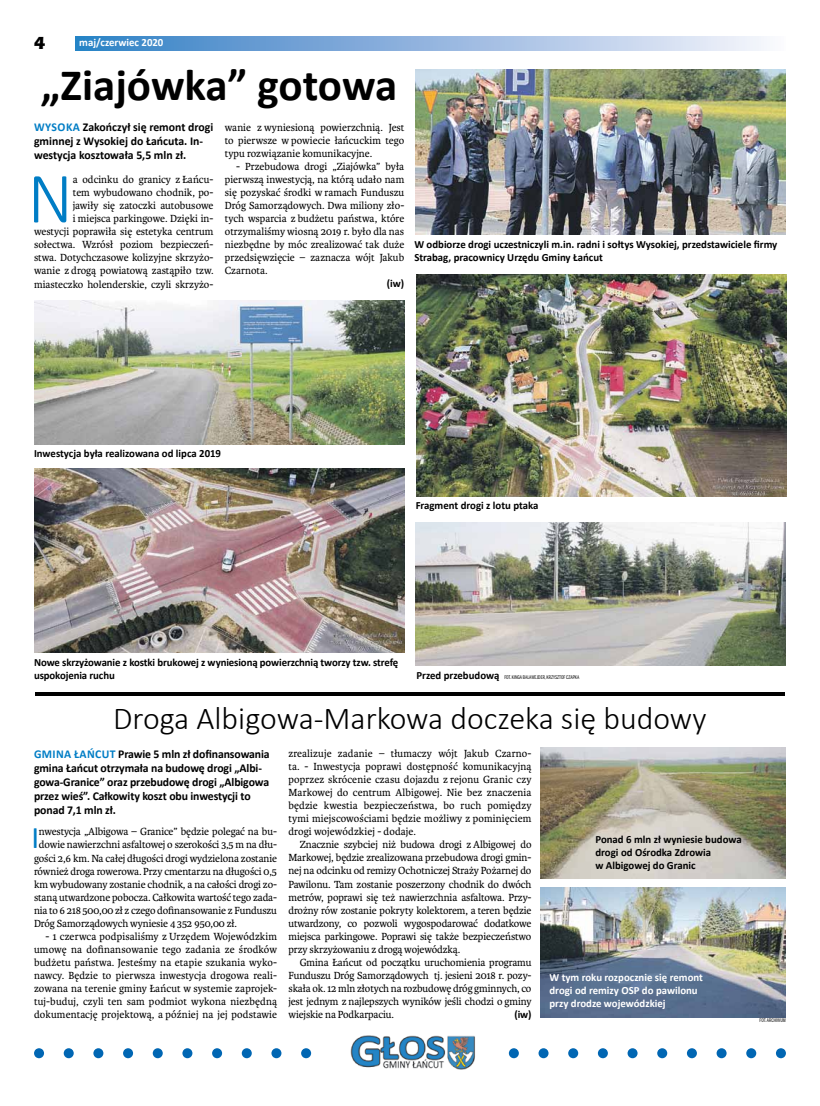
<style>
.page{position:relative;width:820px;height:1106px;background:#fff}
.page>*{position:absolute;margin:0;border:0;box-sizing:border-box;transform-origin:0 0}
.t1{font:300 72.6px "Calibri";color:#007dc5}
.t2{font:700 45px "Calibri";color:#000}
.t3{font:300 32px "Calibri";color:#000}
.t4{font:31.5px "Calibri";color:#007dc5}
.t5{font:700 18px "Eras ITC";color:#000}
.t6{font:700 12px/14px "Calibri";letter-spacing:-.01em;color:#000}
.t7{font:11px/13px "Karmina";letter-spacing:-.01em;color:#000;text-align:justify}
.t8{font:700 11px/13px "Calibri";color:#000}
.t9{font:700 11px/13px "Calibri";color:#fff}
.t10{font:5px "Benton Sans Comp CE";color:#000}
.s1{color:#007dc5}
.s2{font-family:"Calibri";font-weight:700;font-size:11px}
</style>
<div class="page">
<svg style="left:76px;top:37px;width:688px;height:13px;background:#90b6de"></svg>
<svg style="left:34px;top:1048px;width:751px;height:10px"></svg>
<div style="left:324px;top:1029px;width:171px;height:40px;background:#fff"></div>
<img style="left:350px;top:1035px;width:125px;height:34px">
<img style="left:415px;top:69px;width:370px;height:165px">
<img style="left:34px;top:300px;width:370px;height:144px">
<img style="left:416px;top:275px;width:370px;height:221px">
<img style="left:34px;top:468px;width:370px;height:185px">
<img style="left:540px;top:747px;width:245px;height:131px">
<img style="left:540px;top:887px;width:245px;height:130px">
<hr style="left:35px;top:692px;width:749px;height:3px;background:#000">
<img style="left:415px;top:522px;width:370px;height:144px">
<h3 class="t5" style="left:34px;top:33px;width:13px">4</h3>
<p class="t9" style="left:79px;top:36px;width:86px">maj/czerwiec 2020</p>
<h2 class="t2" style="left:41px;top:53px;width:358px">„Ziajówka” gotowa</h2>
<p class="t6" style="left:34px;top:120px;width:181px"><span class="s1">WYSOKA</span> Zakończył się remont drogi gminnej z Wysokiej do Łańcuta. In&shy;westycja kosztowała 5,5 mln zł.</p>
<h1 class="t1" style="left:27px;top:153px;width:47px">N</h1>
<p class="t7" style="left:34px;top:173px;width:181px;text-align:right">a odcinku do granicy z Łańcu-<br>tem wybudowano chodnik, po-<br>jawiły się zatoczki autobusowe<br>i miejsca parkingowe. Dzięki in-<br>westycji poprawiła się estetyka centrum sołectwa. Wzrósł poziom bezpieczeń&shy;stwa. Dotychczasowe kolizyjne skrzyżo&shy;wanie z drogą powiatową zastąpiło tzw. miasteczko holenderskie, czyli skrzyżo-</p>
<p class="t7" style="left:225px;top:121px;width:181px">wanie z wyniesioną powierzchnią. Jest to pierwsze w powiecie łańcuckim tego typu rozwiązanie komunikacyjne.</p>
<p class="t7" style="left:225px;top:160px;width:181px;text-indent:11px">- Przebudowa drogi „Ziajówka” była pierwszą inwestycją, na którą udało nam się pozyskać środki w ramach Funduszu Dróg Samorządowych. Dwa miliony zło&shy;tych wsparcia z budżetu państwa, które otrzymaliśmy wiosną 2019 r. było dla nas niezbędne by móc zrealizować tak duże przedsięwzięcie – zaznacza wójt Jakub Czarnota.</p>
<p class="t8" style="left:387px;top:277px;width:19px">(iw)</p>
<p class="t8" style="left:414px;top:238px;width:364px">W odbiorze drogi uczestniczyli m.in. radni i sołtys Wysokiej, przedstawiciele firmy<br>Strabag, pracownicy Urzędu Gminy Łańcut</p>
<p class="t8" style="left:34px;top:447px;width:188px">Inwestycja była realizowana od lipca 2019</p>
<p class="t8" style="left:415px;top:499px;width:124px">Fragment drogi z lotu ptaka</p>
<p class="t8" style="left:34px;top:655px;width:365px">Nowe skrzyżowanie z kostki brukowej z wyniesioną powierzchnią tworzy tzw. strefę uspokojenia ruchu</p>
<p class="t10" style="left:416px;top:674px;width:164px"><span class="s2">Przed przebudową</span> FOT. KINGA BALAWEJDER, KRZYSZTOF CZAPKA</p>
<h3 class="t3" style="left:113px;top:698px;width:594px">Droga Albigowa-Markowa doczeka się budowy</h3>
<p class="t6" style="left:34px;top:747px;width:237px"><span class="s1">GMINA ŁAŃCUT</span> Prawie 5 mln zł dofinansowania gmina Łańcut otrzymała na budowę drogi „Albi&shy;gowa-Granice” oraz przebudowę drogi „Albigowa przez wieś”. Całkowity koszt obu inwestycji to ponad 7,1 mln zł.</p>
<h3 class="t4" style="left:31px;top:816px;width:9px">I</h3>
<p class="t7" style="left:39px;top:825px;width:239px">nwestycja „Albigowa – Granice” będzie polegać na bu-</p>
<p class="t7" style="left:39px;top:838px;width:239px">dowie nawierzchni asfaltowej o szerokości 3,5 m na dłu-</p>
<p class="t7" style="left:34px;top:851px;width:244px">gości 2,6 km. Na całej długości drogi wydzielona zostanie</p>
<p class="t7" style="left:34px;top:864px;width:244px">również droga rowerowa. Przy cmentarzu na długości 0,5</p>
<p class="t7" style="left:34px;top:877px;width:244px">km wybudowany zostanie chodnik, a na całości drogi zo-</p>
<p class="t7" style="left:34px;top:890px;width:244px">staną utwardzone pobocza. Całkowita wartość tego zada-</p>
<p class="t7" style="left:34px;top:903px;width:244px">nia to 6 218 500,00 zł z czego dofinansowanie z Funduszu</p>
<p class="t7" style="left:34px;top:916px;width:204px">Dróg Samorządowych wyniesie 4 352 950,00 zł.</p>
<p class="t7" style="left:34px;top:929px;width:244px;text-indent:11px">- 1 czerwca podpisaliśmy z Urzędem Wojewódzkim umowę na dofinansowanie tego zadania ze środków budżetu państwa. Jesteśmy na etapie szukania wyko&shy;nawcy. Będzie to pierwsza inwestycja drogowa reali&shy;zowana na terenie gminy Łańcut w systemie zaprojek&shy;tuj-buduj, czyli ten sam podmiot wykona niezbędną dokumentację projektową, a później na jej podstawie</p>
<p class="t7" style="left:288px;top:747px;width:244px">zrealizuje zadanie – tłumaczy wójt Jakub Czarno&shy;ta. - Inwestycja poprawi dostępność komunikacyjną poprzez skrócenie czasu dojazdu z rejonu Granic czy Markowej do centrum Albigowej. Nie bez znaczenia będzie kwestia bezpieczeństwa, bo ruch pomiędzy tymi miejscowościami będzie możliwy z pominięciem drogi wojewódzkiej - dodaje.</p>
<p class="t7" style="left:288px;top:838px;width:244px;text-indent:11px">Znacznie szybciej niż budowa drogi z Albigowej do Markowej, będzie zrealizowana przebudowa drogi gmin&shy;nej na odcinku od remizy Ochotniczej Straży Pożarnej do Pawilonu. Tam zostanie poszerzony chodnik do dwóch metrów, poprawi się też nawierzchnia asfaltowa. Przy&shy;drożny rów zostanie pokryty kolektorem, a teren będzie utwardzony, co pozwoli wygospodarować dodatkowe miejsca parkingowe. Poprawi się także bezpieczeństwo przy skrzyżowaniu z drogą wojewódzką.</p>
<p class="t7" style="left:288px;top:955px;width:244px;text-indent:11px">Gmina Łańcut od początku uruchomienia programu Funduszu Dróg Samorządowych tj. jesieni 2018 r. pozy&shy;skała ok. 12 mln złotych na rozbudowę dróg gminnych, co jest jednym z najlepszych wyników jeśli chodzi o gminy wiejskie na Podkarpaciu.</p>
<p class="t8" style="left:514px;top:1007px;width:19px">(iw)</p>
<p class="t8" style="left:595px;top:832px;width:148px">Ponad 6 mln zł wyniesie budowa drogi od Ośrodka Zdrowia<br>w Albigowej do Granic</p>
<p class="t9" style="left:549px;top:970px;width:155px">W tym roku rozpocznie się remont drogi od remizy OSP do pawilonu przy drodze wojewódzkiej</p>
<p class="t10" style="left:759px;top:1017px;width:28px">FOT. ARCHIWUM</p>
</div>
